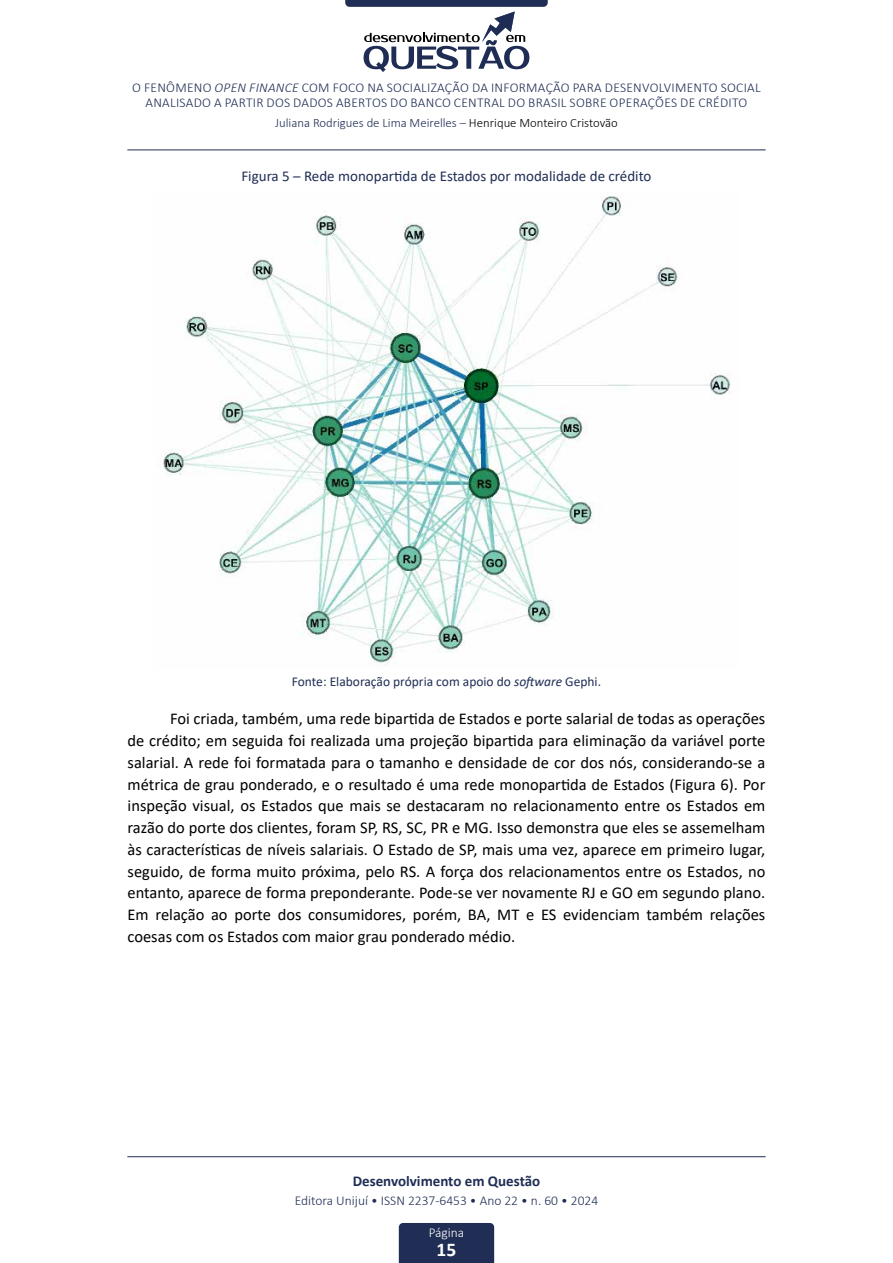
<style>
.page{position:relative;width:893px;height:1263px;background:#fff}
.page>*{position:absolute;margin:0;border:0;box-sizing:border-box;transform-origin:0 0}
.t1{font:700 19.5px "Calibri";color:#fff}
.t2{font:16.5px/21.8px "Calibri";color:#000;text-align:justify}
.t3{font:15px "Calibri";color:#202e55}
.t4{font:700 15px "Calibri";color:#202e55}
.t5{font:300 13.5px/15px "Calibri";letter-spacing:.02em;color:#202e55;text-align:center}
.t6{font:13.5px "Calibri";color:#202e55}
.t7{font:300 13.5px "Calibri";color:#202e55}
.t8{font:300 13.5px "Calibri";color:#fff}
.t9{font:300 12.75px "Calibri";color:#202e55}
.s1{font-style:italic}
.s2{color:#000}
</style>
<div class="page">
<svg style="left:345px;top:0;width:203px;height:72px"></svg>
<hr style="left:127px;top:150px;width:639px;height:1px;background:#202e55">
<div style="left:399px;top:1223px;width:95px;height:40px;background:#202e55"></div>
<hr style="left:127px;top:1156px;width:639px;height:1px;background:#202e55">
<img style="left:163px;top:196px;width:568px;height:470px">
<p class="t5" style="left:132px;top:80px;width:630px">O FENÔMENO <span class="s1">OPEN FINANCE</span> COM FOCO NA SOCIALIZAÇÃO DA INFORMAÇÃO PARA DESENVOLVIMENTO SOCIAL<br>ANALISADO A PARTIR DOS DADOS ABERTOS DO BANCO CENTRAL DO BRASIL SOBRE OPERAÇÕES DE CRÉDITO</p>
<p class="t9" style="left:275px;top:115px;width:344px">Juliana Rodrigues de Lima Meirelles – <span class="s2">Henrique Monteiro Cristovão</span></p>
<p class="t3" style="left:241px;top:166px;width:412px">Figura 5 – Rede monopartida de Estados por modalidade de crédito</p>
<p class="t6" style="left:292px;top:672px;width:311px">Fonte: Elaboração própria com apoio do <span class="s1">software</span> Gephi.</p>
<p class="t2" style="left:128px;top:708px;width:639px;text-indent:43px">Foi criada, também, uma rede bipartida de Estados e porte salarial de todas as operações de crédito; em seguida foi realizada uma projeção bipartida para eliminação da variável porte salarial. A rede foi formatada para o tamanho e densidade de cor dos nós, considerando-se a métrica de grau ponderado, e o resultado é uma rede monopartida de Estados (Figura 6). Por inspeção visual, os Estados que mais se destacaram no relacionamento entre os Estados em razão do porte dos clientes, foram SP, RS, SC, PR e MG. Isso demonstra que eles se assemelham às características de níveis salariais. O Estado de SP, mais uma vez, aparece em primeiro lugar, seguido, de forma muito próxima, pelo RS. A força dos relacionamentos entre os Estados, no entanto, aparece de forma preponderante. Pode-se ver novamente RJ e GO em segundo plano.<br>Em relação ao porte dos consumidores, porém, BA, MT e ES evidenciam também relações coesas com os Estados com maior grau ponderado médio.</p>
<p class="t4" style="left:353px;top:1170px;width:189px">Desenvolvimento em Questão</p>
<p class="t7" style="left:295px;top:1192px;width:305px">Editora Unijuí • ISSN 2237-6453 • Ano 22 • n. 60 • 2024</p>
<p class="t8" style="left:429px;top:1224px;width:37px">Página</p>
<p class="t1" style="left:437px;top:1236px;width:21px">15</p>
</div>
